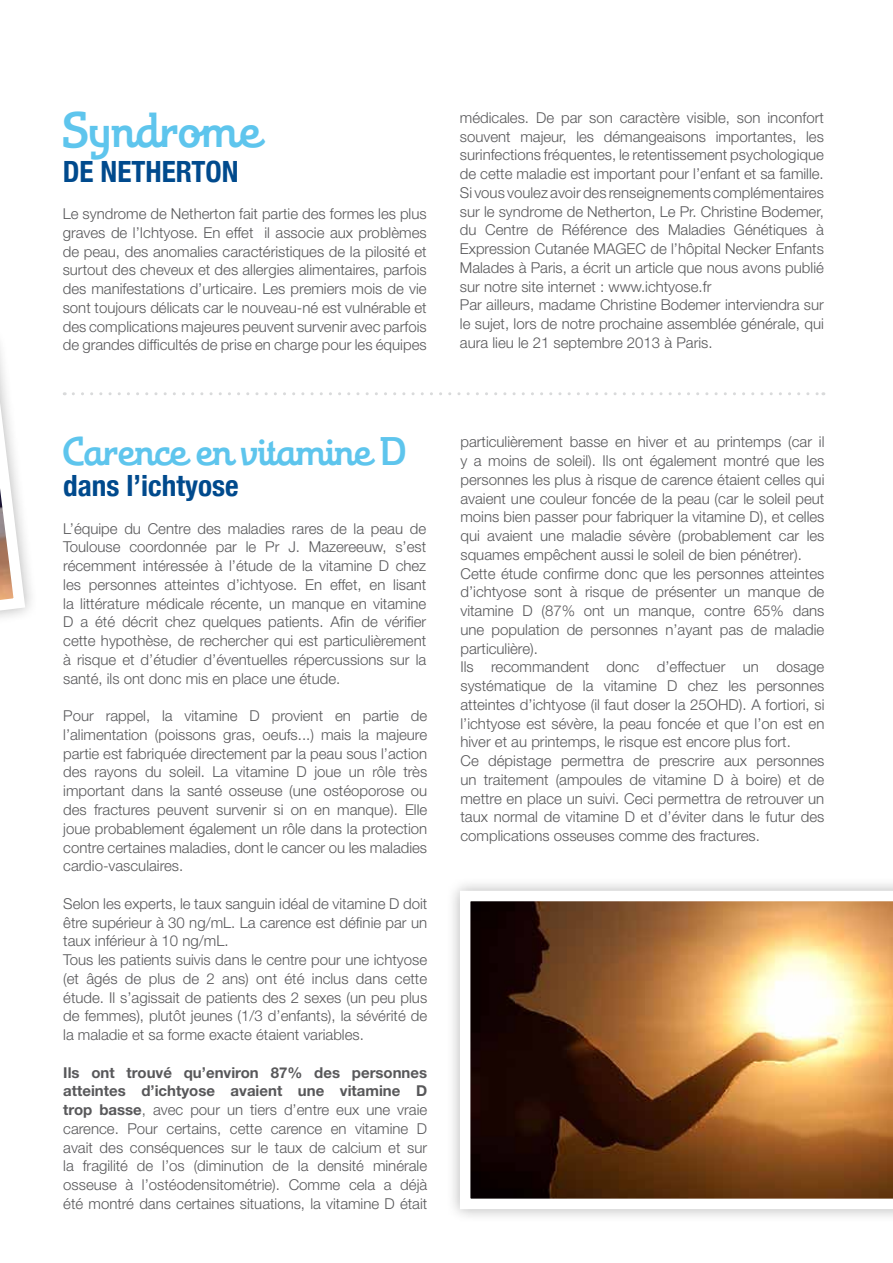
<style>
.page{position:relative;width:893px;height:1263px;background:#fff}
.page>*{position:absolute;margin:0;border:0;box-sizing:border-box;transform-origin:0 0}
.t1{font:48px "Theorem";letter-spacing:.015em;color:#5ec5ed}
.t2{font:39px "Theorem";color:#5ec5ed}
.t3{font:700 condensed 29.25px "Helvetica Neue";color:#004a8d}
.t4{font:300 15px/18.8px "Helvetica Neue LT Std";color:#58585a;text-align:justify}
.s1{font-weight:700}
</style>
<div class="page">
<svg style="left:73px;top:392px;width:751px;height:3px"></svg>
<div style="left:446px;top:876px;width:447px;height:347px;background:#000;opacity:.3"></div>
<svg style="left:460px;top:891px;width:433px;height:318px;background:#96704b"></svg>
<svg style="left:0;top:347px;width:31px;height:271px"></svg>
<h1 class="t1" style="left:63px;top:101px;width:200px">Syndrome</h1>
<h3 class="t3" style="left:63px;top:147px;width:177px">DE NETHERTON</h3>
<p class="t4" style="left:63px;top:204px;width:365px">Le syndrome de Netherton fait partie des formes les plus graves de l’Ichtyose. En effet il associe aux problèmes de peau, des anomalies caractéristiques de la pilosité et surtout des cheveux et des allergies alimentaires, parfois des manifestations d’urticaire. Les premiers mois de vie sont toujours délicats car le nouveau-né est vulnérable et des complications majeures peuvent survenir avec parfois de grandes difficultés de prise en charge pour les équipes</p>
<h2 class="t2" style="left:63px;top:428px;width:344px">Carence en vitamine D</h2>
<h3 class="t3" style="left:63px;top:461px;width:177px">dans l’ichtyose</h3>
<p class="t4" style="left:63px;top:519px;width:365px">L’équipe du Centre des maladies rares de la peau de Toulouse coordonnée par le Pr J. Mazereeuw, s’est récemment intéressée à l’étude de la vitamine D chez les personnes atteintes d’ichtyose. En effet, en lisant la littérature médicale récente, un manque en vitamine D a été décrit chez quelques patients. Afin de vérifier cette hypothèse, de rechercher qui est particulièrement à risque et d’étudier d’éventuelles répercussions sur la santé, ils ont donc mis en place une étude.</p>
<p class="t4" style="left:63px;top:706px;width:365px">Pour rappel, la vitamine D provient en partie de l’alimentation (poissons gras, oeufs...) mais la majeure partie est fabriquée directement par la peau sous l’action des rayons du soleil. La vitamine D joue un rôle très important dans la santé osseuse (une ostéoporose ou des fractures peuvent survenir si on en manque). Elle joue probablement également un rôle dans la protection contre certaines maladies, dont le cancer ou les maladies cardio-vasculaires.</p>
<p class="t4" style="left:63px;top:894px;width:365px;text-align:left">Selon les experts, le taux sanguin idéal de vitamine D doit être supérieur à 30 ng/mL. La carence est définie par un taux inférieur à 10 ng/mL.<br>Tous les patients suivis dans le centre pour une ichtyose (et âgés de plus de 2 ans) ont été inclus dans cette étude. Il s’agissait de patients des 2 sexes (un peu plus de femmes), plutôt jeunes (1/3 d’enfants), la sévérité de la maladie et sa forme exacte étaient variables.</p>
<p class="t4" style="left:63px;top:1062px;width:365px"><span class="s1">Ils ont trouvé qu’environ 87% des personnes atteintes d’ichtyose avaient une vitamine D trop basse</span>, avec pour un tiers d’entre eux une vraie carence. Pour certains, cette carence en vitamine D avait des conséquences sur le taux de calcium et sur la fragilité de l’os (diminution de la densité minérale osseuse à l’ostéodensitométrie). Comme cela a déjà été montré dans certaines situations, la vitamine D était</p>
<p class="t4" style="left:460px;top:108px;width:365px;text-align:left">médicales. De par son caractère visible, son inconfort souvent majeur, les démangeaisons importantes, les surinfections fréquentes, le retentissement psychologique de cette maladie est important pour l’enfant et sa famille.<br>Si vous voulez avoir des renseignements complémentaires sur le syndrome de Netherton, Le Pr. Christine Bodemer, du Centre de Référence des Maladies Génétiques à Expression Cutanée MAGEC de l’hôpital Necker Enfants Malades à Paris, a écrit un article que nous avons publié sur notre site internet : www.ichtyose.fr<br>Par ailleurs, madame Christine Bodemer interviendra sur le sujet, lors de notre prochaine assemblée générale, qui aura lieu le 21 septembre 2013 à Paris.</p>
<p class="t4" style="left:460px;top:432px;width:365px;text-align:left">particulièrement basse en hiver et au printemps (car il y a moins de soleil). Ils ont également montré que les personnes les plus à risque de carence étaient celles qui avaient une couleur foncée de la peau (car le soleil peut moins bien passer pour fabriquer la vitamine D), et celles qui avaient une maladie sévère (probablement car les squames empêchent aussi le soleil de bien pénétrer).<br>Cette étude confirme donc que les personnes atteintes d’ichtyose sont à risque de présenter un manque de vitamine D (87% ont un manque, contre 65% dans une population de personnes n’ayant pas de maladie particulière).<br>Ils recommandent donc d’effectuer un dosage systématique de la vitamine D chez les personnes atteintes d’ichtyose (il faut doser la 25OHD). A fortiori, si l’ichtyose est sévère, la peau foncée et que l’on est en hiver et au printemps, le risque est encore plus fort.<br>Ce dépistage permettra de prescrire aux personnes un traitement (ampoules de vitamine D à boire) et de mettre en place un suivi. Ceci permettra de retrouver un taux normal de vitamine D et d’éviter dans le futur des complications osseuses comme des fractures.</p>
</div>
